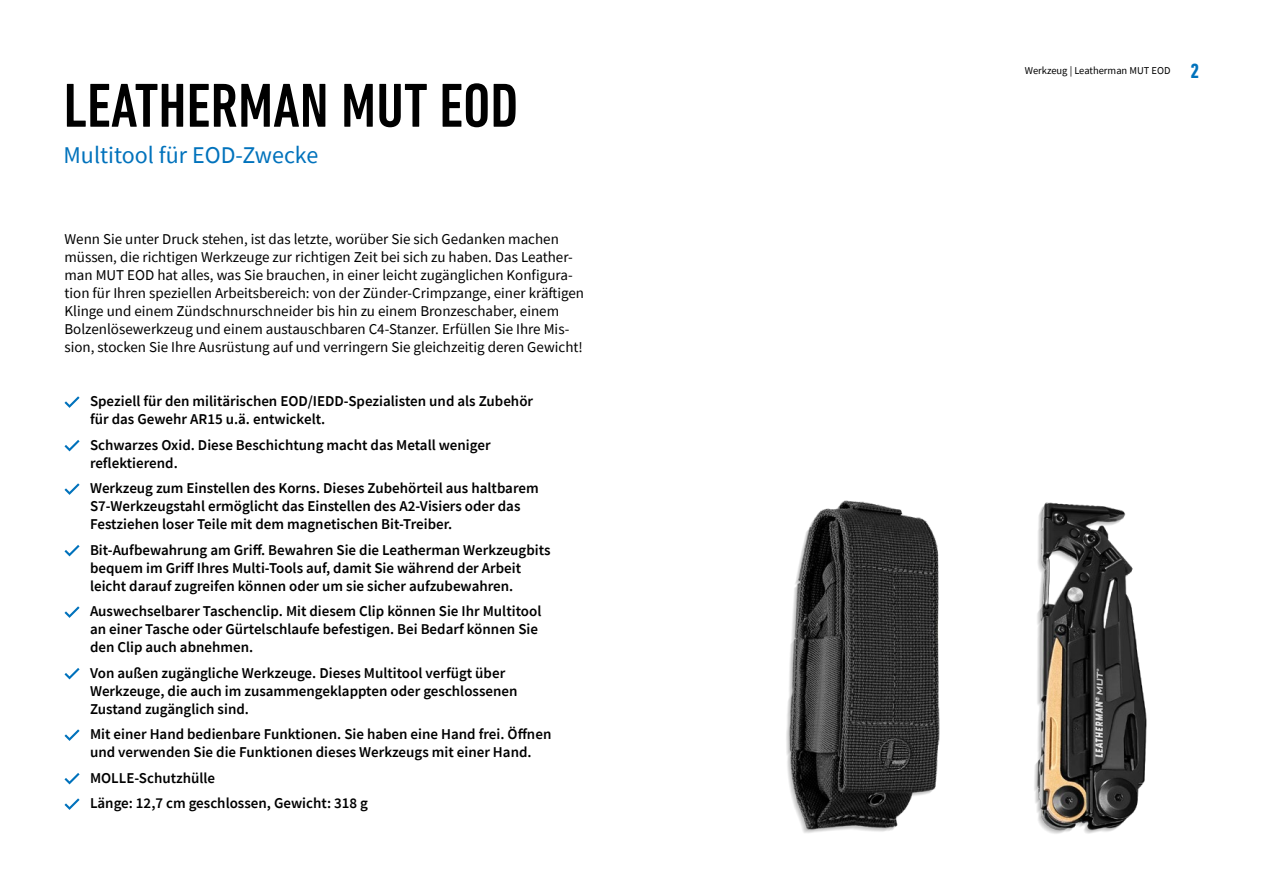
<style>
.page{position:relative;width:1263px;height:893px;background:#fff}
.page>*{position:absolute;margin:0;border:0;box-sizing:border-box;transform-origin:0 0}
.t1{font:500 condensed 63px "DIN Next LT Pro";color:#000}
.t2{font:24px "Source Sans Pro";color:#0072bc}
.t3{font:700 condensed 21px "DIN Next LT Pro";color:#0072bc}
.t4{font:600 15px/18px "Source Sans Pro";color:#000}
.t5{font:15px "Source Sans Pro";color:#000}
.t6{font:10.5px "Source Sans Pro";color:#000}
</style>
<div class="page">
<svg style="left:64px;top:396px;width:16px;height:12px"></svg>
<svg style="left:64px;top:440px;width:16px;height:11px"></svg>
<svg style="left:64px;top:483px;width:16px;height:12px"></svg>
<svg style="left:64px;top:545px;width:16px;height:11px"></svg>
<svg style="left:64px;top:606px;width:16px;height:12px"></svg>
<svg style="left:64px;top:668px;width:16px;height:11px"></svg>
<svg style="left:64px;top:729px;width:16px;height:12px"></svg>
<svg style="left:64px;top:773px;width:16px;height:11px"></svg>
<svg style="left:64px;top:798px;width:16px;height:12px"></svg>
<img style="left:786px;top:500px;width:361px;height:334px">
<h1 class="t1" style="left:64px;top:70px;width:456px">LEATHERMAN MUT EOD</h1>
<h2 class="t2" style="left:64px;top:139px;width:256px">Multitool für EOD-Zwecke</h2>
<p class="t5" style="left:64px;top:229px;width:496px">Wenn Sie unter Druck stehen, ist das letzte, worüber Sie sich Gedanken machen</p>
<p class="t5" style="left:64px;top:247px;width:510px">müssen, die richtigen Werkzeuge zur richtigen Zeit bei sich zu haben. Das Leather-</p>
<p class="t5" style="left:64px;top:301px;width:496px">Klinge und einem Zündschnurschneider bis hin zu einem Bronzeschaber, einem</p>
<p class="t5" style="left:64px;top:337px;width:520px">sion, stocken Sie Ihre Ausrüstung auf und verringern Sie gleichzeitig deren Gewicht!</p>
<p class="t5" style="left:64px;top:265px;width:510px">man MUT EOD hat alles, was Sie brauchen in, einer leicht zugänglichen Konfigura-</p>
<p class="t5" style="left:64px;top:283px;width:521px">tion für Ihren speziellen Arbeitsbereich: von der Zünder-Crimpzange, einer kräftigen</p>
<p class="t5" style="left:64px;top:319px;width:506px">Bolzenlösewerkzeug und einem austauschbaren C4-Stanzer. Erfüllen Sie Ihre Mis-</p>
<p class="t4" style="left:90px;top:392px;width:445px">Speziell für den militärischen EOD/IEDD-Spezialisten und als Zubehör für das Gewehr AR15 .ä.u entwickelt.</p>
<p class="t4" style="left:90px;top:436px;width:402px">Schwarzes Oxid. Diese Beschichtung macht das Metall weniger reflektierend.</p>
<p class="t4" style="left:90px;top:479px;width:450px">Werkzeug zum Einstellen des Korns. Dieses Zubehörteil aus haltbarem<br>S7-Werkzeugstahl ermöglicht das Einstellen des A2-Visiers oder das<br>Festziehen loser Teile mit dem magnetischen Bit-Treiber.</p>
<p class="t4" style="left:90px;top:541px;width:462px">Bit-Aufbewahrung am Griff. Bewahren Sie die Leatherman Werkzeugbits bequem im Griff Ihres Multi-Tools auf, damit Sie während der Arbeit leicht darauf zugreifen können oder um sie sicher aufzubewahren.</p>
<p class="t4" style="left:90px;top:602px;width:453px">Auswechselbarer Taschenclip. Mit diesem Clip können Sie Ihr Multitool an einer Tasche oder Gürtelschlaufe befestigen. Bei Bedarf können Sie den Clip auch abnehmen.</p>
<p class="t4" style="left:90px;top:664px;width:429px">Von außen zugängliche Werkzeuge. Dieses Multitool verfügt über<br>Werkzeuge, die auch im zusammengeklappten oder geschlossenen<br>Zustand zugänglich sind.</p>
<p class="t4" style="left:90px;top:725px;width:463px">Mit einer Hand bedienbare Funktionen. Sie haben eine Hand frei. Öffnen und verwenden Sie die Funktionen dieses Werkzeugs mit einer Hand.</p>
<p class="t4" style="left:90px;top:765px;width:280px;line-height:25.5px">MOLLE-Schutzhülle<br>Länge: 12,7 cm geschlossen, Gewicht: 318 g</p>
<p class="t6" style="left:1025px;top:64px;width:147px">Werkzeug | Leatherman MUT EOD</p>
<h3 class="t3" style="left:1190px;top:59px;width:10px">2</h3>
</div>
